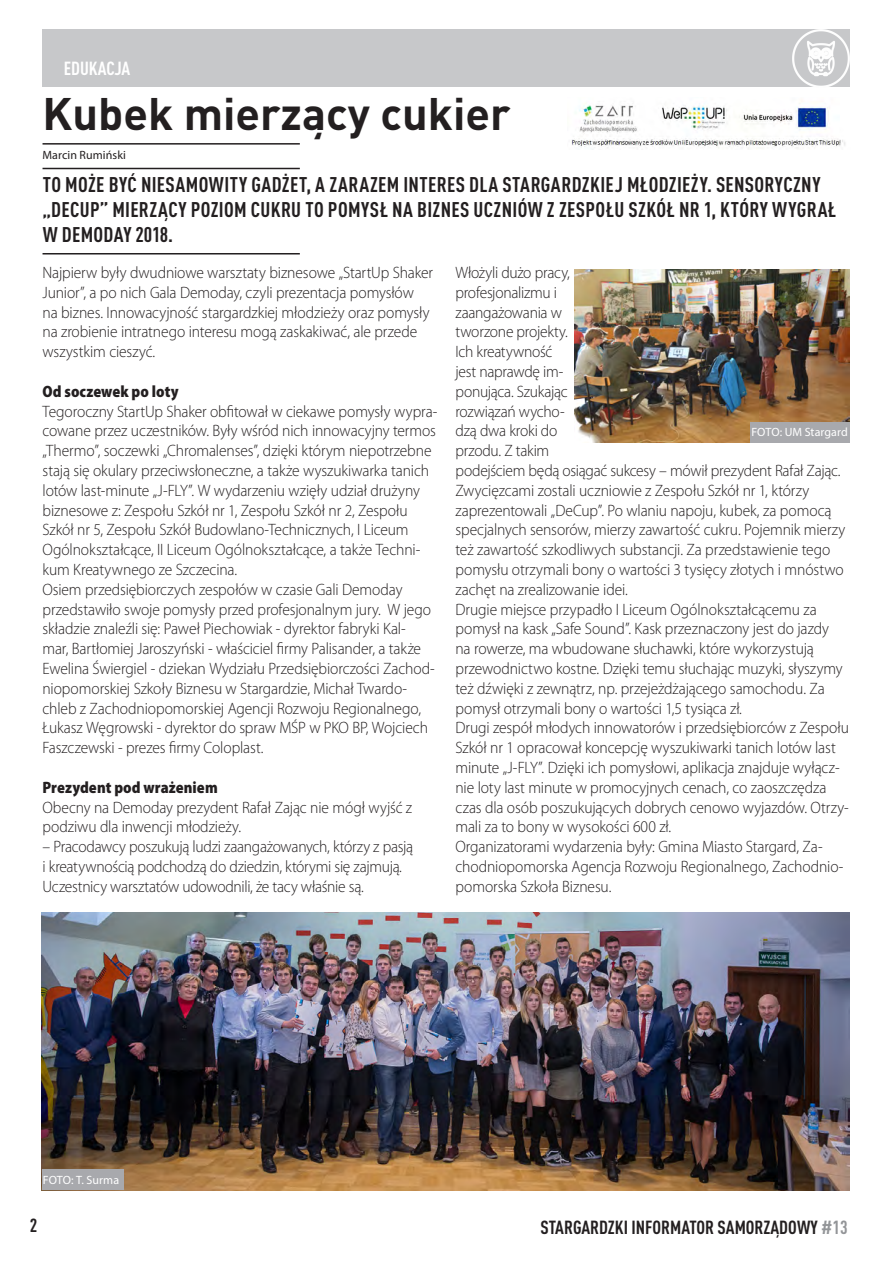
<style>
.page{position:relative;width:893px;height:1263px;background:#fff}
.page>*{position:absolute;margin:0;border:0;box-sizing:border-box;transform-origin:0 0}
.t1{font:700 45px "DIN Pro";color:#231f20}
.t2{font:700 condensed 21px/25.2px "DIN Pro";letter-spacing:.015em;color:#231f20}
.t3{font:700 condensed 18.75px "DIN Pro";color:#231f20}
.t4{font:700 condensed 18.75px "DIN Pro";color:#fff}
.t5{font:300 16.5px/19.8px "Myriad Pro";letter-spacing:-.01em;color:#231f20;scale:.94 1}
.t6{font:900 semi-condensed 16.5px "Myriad Pro";letter-spacing:.005em;color:#231f20;scale:.94 1}
.t7{font:12px "Myriad Pro";letter-spacing:.005em;color:#fff}
.t8{font:12px "Myriad Pro";letter-spacing:.005em;color:#231f20}
.s1{color:#939598}
</style>
<div class="page">
<div style="left:43px;top:30px;width:807px;height:57px;background:#c7c8ca"></div>
<img style="left:42px;top:912px;width:808px;height:279px">
<div style="left:42px;top:1169px;width:82px;height:21px;background:#a8a9ad"></div>
<img style="left:571px;top:100px;width:275px;height:49px">
<hr style="left:43px;top:143px;width:257px;height:2px;background:#231f20">
<hr style="left:43px;top:168px;width:257px;height:1px;background:#231f20">
<hr style="left:43px;top:253px;width:257px;height:1px;background:#231f20">
<img style="left:792px;top:30px;width:57px;height:57px">
<img style="left:575px;top:269px;width:275px;height:173px">
<div style="left:750px;top:422px;width:100px;height:20px;background:#a8a9ad"></div>
<p class="t4" style="left:64px;top:54px;width:68px">EDUKACJA</p>
<p class="t1" style="left:43px;top:76px;width:469px">Kubek mierzący cukier</p>
<p class="t2" style="left:43px;top:170px;width:795px">TO MOŻE BYĆ NIESAMOWITY GADŻET, A ZARAZEM INTERES DLA STARGARDZKIEJ MŁODZIEŻY. SENSORYCZNY „DECUP” MIERZĄCY POZIOM CUKRU TO POMYSŁ NA BIZNES UCZNIÓW Z ZESPOŁU SZKÓŁ NR 1, KTÓRY WYGRAŁ<br>W DEMODAY 2018.</p>
<p class="t8" style="left:43px;top:147px;width:85px">Marcin Rumiński</p>
<p class="t5" style="left:43px;top:263px;width:417px">Najpierw były dwudniowe warsztaty biznesowe „StartUp Shaker Junior”, a po nich Gala Demoday, czyli prezentacja pomysłów na biznes. Innowacyjność stargardzkiej młodzieży oraz pomysły na zrobienie intratnego interesu mogą zaskakiwać, ale przede wszystkim cieszyć.</p>
<p class="t6" style="left:43px;top:382px;width:146px">Od soczewek po loty</p>
<p class="t5" style="left:43px;top:401px;width:422px">Tegoroczny StartUp Shaker obfitował w ciekawe pomysły wypra&shy;cowane przez uczestników. Były wśród nich innowacyjny termos „Thermo”, soczewki „Chromalenses”, dzięki którym niepotrzebne stają się okulary przeciwsłoneczne, a także wyszukiwarka tanich lotów last-minute „J-FLY”. W wydarzeniu wzięły udział drużyny biznesowe z: Zespołu Szkół nr 1, Zespołu Szkół nr 2, Zespołu Szkół nr 5, Zespołu Szkół Budowlano-Technicznych, I Liceum Ogólnokształcące, II Liceum Ogólnokształcące, a także Techni&shy;kum Kreatywnego ze Szczecina.</p>
<p class="t5" style="left:43px;top:580px;width:419px">Osiem przedsiębiorczych zespołów w czasie Gali Demoday przedstawiło swoje pomysły przed profesjonalnym jury. W jego składzie znaleźli się: Paweł Piechowiak - dyrektor fabryki Kal&shy;mar, Bartłomiej Jaroszyński - właściciel firmy Palisander, a także Ewelina Świergiel - dziekan Wydziału Przedsiębiorczości Zachod&shy;niopomorskiej Szkoły Biznesu w Stargardzie, Michał Twardo&shy;chleb z Zachodniopomorskiej Agencji Rozwoju Regionalnego, Łukasz Węgrowski - dyrektor do spraw MŚP w PKO BP, Wojciech Faszczewski - prezes firmy Coloplast.</p>
<p class="t6" style="left:43px;top:778px;width:188px">Prezydent pod wrażeniem</p>
<p class="t5" style="left:43px;top:797px;width:395px">Obecny na Demoday prezydent Rafał Zając nie mógł wyjść z podziwu dla inwencji młodzieży.</p>
<p class="t5" style="left:43px;top:837px;width:396px">– Pracodawcy poszukują ludzi zaangażowanych, którzy z pasją i kreatywnością podchodzą do dziedzin, którymi się zajmują.<br>Uczestnicy warsztatów udowodnili, że tacy właśnie są.</p>
<p class="t5" style="left:455px;top:263px;width:411px">Włożyli dużo pracy,<br>profesjonalizmu i<br>zaangażowania w<br>tworzone projekty.<br>Ich kreatywność<br>jest naprawdę im-<br>ponująca. Szukając<br>rozwiązań wycho-<br>dzą dwa kroki do<br>przodu. Z takim<br>podejściem będą osiągać sukcesy – mówił prezydent Rafał Zając.</p>
<p class="t5" style="left:455px;top:481px;width:416px">Zwycięzcami zostali uczniowie z Zespołu Szkół nr 1, którzy zaprezentowali „DeCup”. Po wlaniu napoju, kubek, za pomocą specjalnych sensorów, mierzy zawartość cukru. Pojemnik mierzy też zawartość szkodliwych substancji. Za przedstawienie tego pomysłu otrzymali bony o wartości 3 tysięcy złotych i mnóstwo zachęt na zrealizowanie idei.</p>
<p class="t5" style="left:455px;top:599px;width:413px">Drugie miejsce przypadło I Liceum Ogólnokształcącemu za pomysł na kask „Safe Sound”. Kask przeznaczony jest do jazdy na rowerze, ma wbudowane słuchawki, które wykorzystują przewodnictwo kostne. Dzięki temu słuchając muzyki, słyszymy też dźwięki z zewnątrz, np. przejeżdżającego samochodu. Za pomysł otrzymali bony o wartości 1,5 tysiąca zł.</p>
<p class="t5" style="left:455px;top:718px;width:420px">Drugi zespół młodych innowatorów i przedsiębiorców z Zespołu Szkół nr 1 opracował koncepcję wyszukiwarki tanich lotów last minute „J-FLY”. Dzięki ich pomysłowi, aplikacja znajduje wyłącz&shy;nie loty last minute w promocyjnych cenach, co zaoszczędza czas dla osób poszukujących dobrych cenowo wyjazdów. Otrzy&shy;mali za to bony w wysokości 600 zł.</p>
<p class="t5" style="left:455px;top:837px;width:414px">Organizatorami wydarzenia były: Gmina Miasto Stargard, Za&shy;chodniopomorska Agencja Rozwoju Regionalnego, Zachodnio&shy;pomorska Szkoła Biznesu.</p>
<p class="t7" style="left:751px;top:424px;width:98px">FOTO: UM Stargard</p>
<p class="t7" style="left:43px;top:1172px;width:78px">FOTO: T. Surma</p>
<p class="t3" style="left:30px;top:1211px;width:9px">2</p>
<p class="t3" style="left:540px;top:1213px;width:309px">STARGARDZKI INFORMATOR SAMORZĄDOWY <span class="s1">#13</span></p>
</div>
